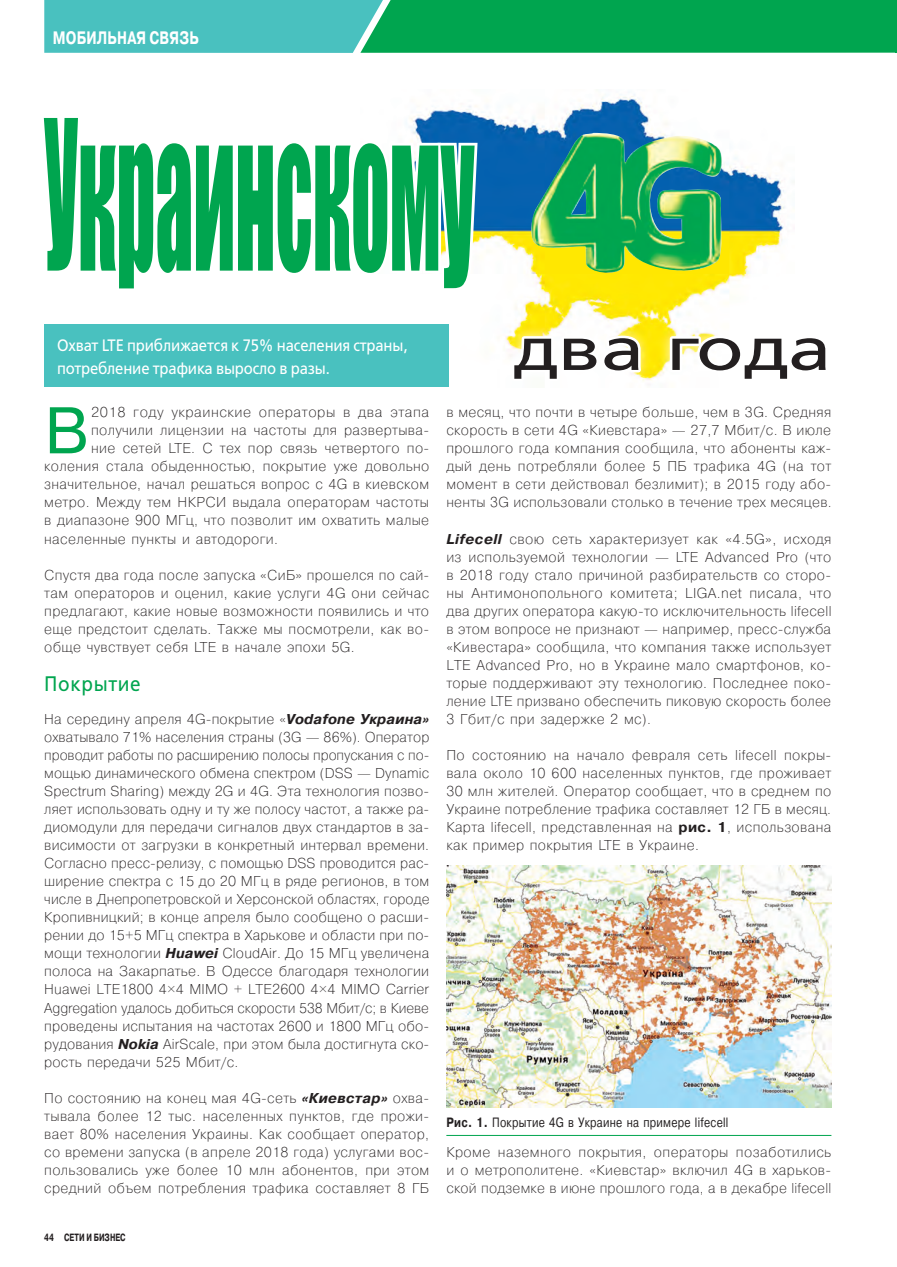
<style>
.page{position:relative;width:897px;height:1267px;background:#fff}
.page>*{position:absolute;margin:0;border:0;box-sizing:border-box;transform-origin:0 0}
.t1{font:192.9px "Impact";color:#00a54f;scale:.39 1}
.t2{font:65.7px "Pragmatica";color:#00a54f}
.t3{font:61.2px "Free Set";color:#231f20;scale:1.28 1}
.t4{font:21px "Free Set";letter-spacing:.035em;color:#00a54f;scale:.9 1}
.t5{font:700 18px "Pragmatica";letter-spacing:.01em;color:#fff;scale:.75 1}
.t6{font:16.5px/22.5px "Free Set";letter-spacing:-.01em;color:#fff;scale:.9 1}
.t7{font:200 14.25px/18px "Pragmatica";letter-spacing:.025em;color:#231f20;text-align:justify}
.t8{font:13.5px "Pragmatica";letter-spacing:.025em;color:#231f20;scale:.8 1}
.t9{font:700 10.5px "Pragmatica";color:#231f20;scale:.7 1}
.s1{font-weight:700;font-style:italic}
.s2{font-weight:700}
</style>
<div class="page">
<hr style="left:446px;top:1134px;width:385px;height:1px;background:#00a54f">
<img style="left:446px;top:865px;width:385px;height:242px">
<div style="left:44px;top:324px;width:404px;height:63px;background:#49c1bf"></div>
<svg style="left:44px;top:0;width:853px;height:384px"></svg>
<p class="t5" style="left:53px;top:26px;width:196px">Мобильная связь</p>
<h1 class="t1" style="left:44px;top:45px;width:1104px">Украинскому</h1>
<p class="t6" style="left:57px;top:334px;width:391px">Охват LTE приближается к 75% населения страны, потребление трафика выросло в разы.</p>
<h3 class="t3" style="left:513px;top:312px;width:250px">два года</h3>
<h2 class="t2" style="left:44px;top:390px;width:47px">В</h2>
<p class="t7" style="left:91px;top:403px;width:340px">2018 году украинские операторы в два этапа</p>
<p class="t7" style="left:91px;top:421px;width:339px">получили лицензии на частоты для развертыва‑</p>
<p class="t7" style="left:91px;top:439px;width:339px">ние сетей LTE. С тех пор связь четвертого по‑</p>
<p class="t7" style="left:44px;top:457px;width:386px">коления стала обыденностью, покрытие уже довольно</p>
<p class="t7" style="left:44px;top:475px;width:386px">значительное, начал решаться вопрос с 4G в киевском</p>
<p class="t7" style="left:44px;top:493px;width:386px">метро. Между тем НКРСИ выдала операторам частоты</p>
<p class="t7" style="left:44px;top:511px;width:386px">в диапазоне 900 МГц, что позволит им охватить малые</p>
<p class="t7" style="left:44px;top:529px;width:235px">населенные пункты и автодороги.</p>
<p class="t7" style="left:44px;top:565px;width:386px">Спустя два года после запуска «СиБ» прошелся по сай‑ там операторов и оценил, какие услуги 4G они сейчас предлагают, какие новые возможности появились и что еще предстоит сделать. Также мы посмотрели, как во‑ обще чувствует себя LTE в начале эпохи 5G.</p>
<h3 class="t4" style="left:44px;top:671px;width:109px">Покрытие</h3>
<p class="t7" style="left:44px;top:709px;width:387px">На середину апреля 4G‑покрытие «<span class="s1">Vodafone Украина» </span>охватывало 71% населения страны (3G — 86%). Оператор проводит работы по расширению полосы пропускания с по‑ мощью динамического обмена спектром (DSS — Dynamic Spectrum Sharing) между 2G и 4G. Эта технология позво‑ ляет использовать одну и ту же полосу частот, а также ра‑ диомодули для передачи сигналов двух стандартов в за‑ висимости от загрузки в конкретный интервал времени.<br>Согласно пресс-релизу, с помощью DSS проводится рас‑ ширение спектра с 15 до 20 МГц в ряде регионов, в том числе в Днепропетровской и Херсонской областях, городе Кропивницкий; в конце апреля было сообщено о расши‑ рении до 15+5 МГц спектра в Харькове и области при по‑ мощи технологии <span class="s1">Huawei</span> CloudAir. До 15 МГц увеличена полоса на Закарпатье. В Одессе благодаря технологии Huawei LTE1800 4×4 MIMO + LTE2600 4×4 MIMO Carrier Aggregation удалось добиться скорости 538 Мбит/с; в Киеве проведены испытания на частотах 2600 и 1800 МГц обо‑ рудования <span class="s1">Nokia</span> AirScale, при этом была достигнута ско‑ рость передачи 525 Мбит/с.</p>
<p class="t7" style="left:44px;top:1088px;width:386px">По состоянию на конец мая 4G‑сеть <span class="s1">«Киевстар»</span> охва‑ тывала более 12 тыс. населенных пунктов, где прожи‑ вает 80% населения Украины. Как сообщает оператор, со времени запуска (в апреле 2018 года) услугами вос‑ пользовались уже более 10 млн абонентов, при этом средний объем потребления трафика составляет 8 ГБ</p>
<p class="t9" style="left:44px;top:1230px;width:118px">44 СЕТИ И БИЗНЕС</p>
<p class="t7" style="left:446px;top:403px;width:387px">в месяц, что почти в четыре больше, чем в 3G. Средняя скорость в сети 4G «Киевстара» — 27,7 Мбит/с. В июле прошлого года компания сообщила, что абоненты каж‑ дый день потребляли более 5 ПБ трафика 4G (на тот момент в сети действовал безлимит); в 2015 году або‑ ненты 3G использовали столько в течение трех месяцев.</p>
<p class="t7" style="left:446px;top:529px;width:387px"><span class="s1">Lifecell</span> свою сеть характеризует как «4.5G», исходя из используемой технологии — LTE Advanced Pro (что в 2018 году стало причиной разбирательств со сторо‑ ны Антимонопольного комитета; LIGA.net писала, что два других оператора какую-то исключительность lifecell в этом вопросе не признают — например, пресс-служба «Кивестара» сообщила, что компания также использует LTE Advanced Pro, но в Украине мало смартфонов, ко‑ торые поддерживают эту технологию. Последнее поко‑ ление LTE призвано обеспечить пиковую скорость более 3 Гбит/с при задержке 2 мс).</p>
<p class="t7" style="left:446px;top:745px;width:386px">По состоянию на начало февраля сеть lifecell покры‑ вала около 10 600 населенных пунктов, где проживает 30 млн жителей. Оператор сообщает, что в среднем по Украине потребление трафика составляет 12 ГБ в месяц.<br>Карта lifecell, представленная на <span class="s2">рис. 1</span>, использована как пример покрытия LTE в Украине.</p>
<p class="t8" style="left:446px;top:1113px;width:354px"><span class="s2">Рис. 1.</span> Покрытие 4G в Украине на примере lifecell</p>
<p class="t7" style="left:446px;top:1142px;width:386px">Кроме наземного покрытия, операторы позаботились и о метрополитене. «Киевстар» включил 4G в харьков‑ ской подземке в июне прошлого года, а в декабре lifecell</p>
</div>
